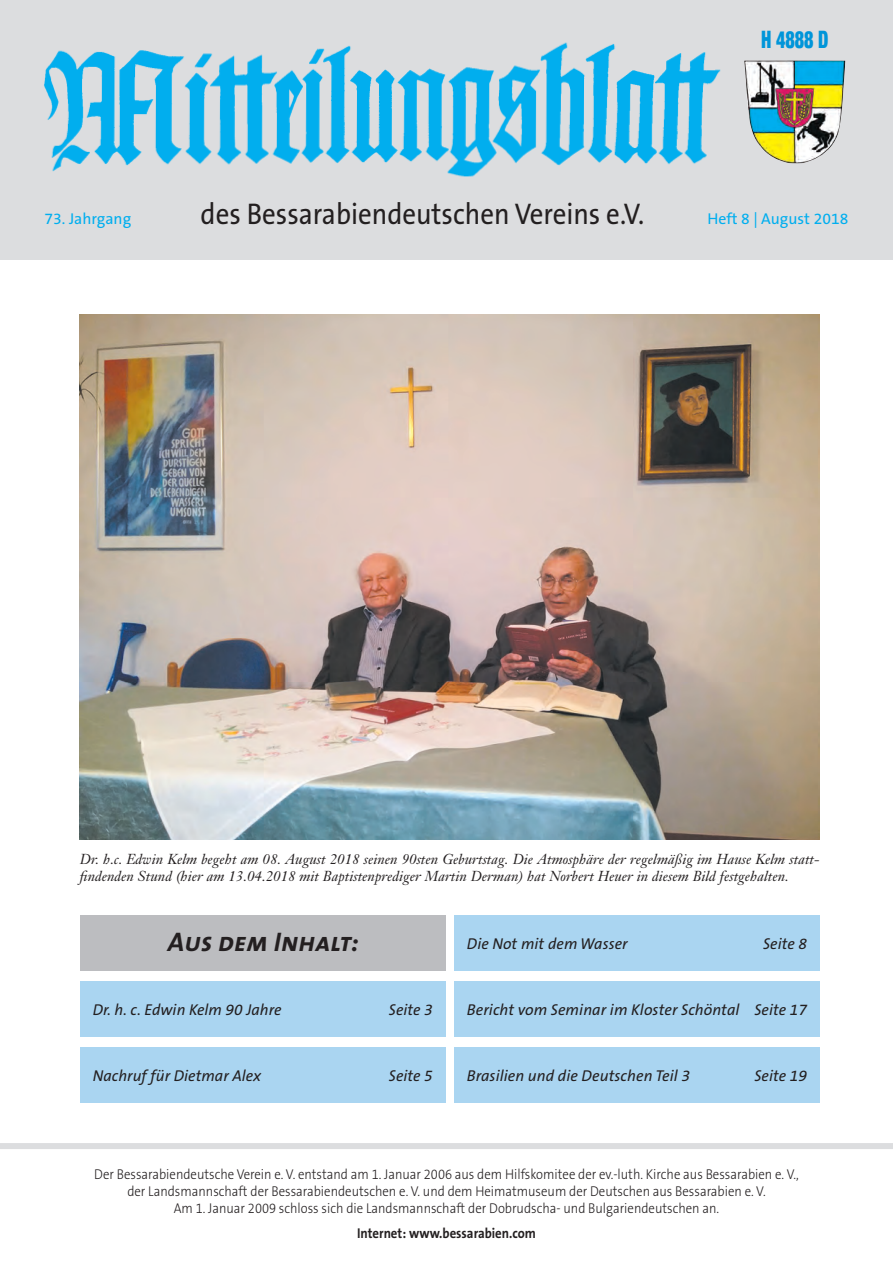
<style>
.page{position:relative;width:893px;height:1263px;background:#fff}
.page>*{position:absolute;margin:0;border:0;box-sizing:border-box;transform-origin:0 0}
.t1{font:30px "The Sans B5 Plain";color:#231f20;scale:.9 1}
.t2{font:italic 27px "The Sans Bold Caps";color:#231f20}
.t3{font:900 condensed 24px "Helvetica Neue";color:#0095d9;scale:.75 1}
.t4{font:italic 15.75px "The Sans B5 Plain";letter-spacing:.005em;color:#231f20}
.t5{font:15.75px "The Sans B5 Plain";color:#00aeef}
.t6{font:300 14.25px/17.1px "The Sans B3";color:#231f20;text-align:center;scale:.9 1}
.t7{font:italic 14.25px/16.5px "Janson Text";letter-spacing:.005em;color:#231f20}
.t8{font:700 14.25px "The Sans B7";color:#231f20;scale:.9 1}
</style>
<div class="page">
<div style="left:0;top:0;width:893px;height:260px;background:#dcdddf"></div>
<img style="left:44px;top:42px;width:677px;height:135px">
<img style="left:744px;top:60px;width:101px;height:103px">
<div style="left:0;top:1143px;width:893px;height:6px;background:#dcdddf"></div>
<div style="left:80px;top:915px;width:366px;height:56px;background:#bcbdc0"></div>
<div style="left:454px;top:915px;width:366px;height:56px;background:#aad5f1"></div>
<div style="left:80px;top:1047px;width:366px;height:55px;background:#aad5f1"></div>
<div style="left:80px;top:981px;width:366px;height:55px;background:#aad5f1"></div>
<div style="left:454px;top:981px;width:366px;height:55px;background:#aad5f1"></div>
<div style="left:454px;top:1047px;width:366px;height:55px;background:#aad5f1"></div>
<img style="left:80px;top:315px;width:740px;height:525px">
<h3 class="t3" style="left:761px;top:19px;width:91px">H 4888 D</h3>
<p class="t5" style="left:45px;top:211px;width:88px">73. Jahrgang</p>
<h1 class="t1" style="left:201px;top:198px;width:495px">des Bessarabiendeutschen Vereins e.V.</h1>
<p class="t5" style="left:708px;top:211px;width:142px">Heft 8 | August 2018</p>
<p class="t7" style="left:80px;top:851px;width:741px">Dr. h.c. Edwin Kelm begeht am 08. August 2018 seinen 90sten Geburtstag. Die Atmosphäre der regelmäßig im Hause Kelm statt&shy;findenden Stund (hier am 13.04.2018 mit Baptistenprediger Martin Derman) hat Norbert Heuer in diesem Bild festgehalten.</p>
<h2 class="t2" style="left:168px;top:920px;width:192px">Aus dem Inhalt:</h2>
<p class="t4" style="left:467px;top:935px;width:162px">Die Not mit dem Wasser</p>
<p class="t4" style="left:763px;top:935px;width:46px">Seite 8</p>
<p class="t4" style="left:93px;top:1001px;width:190px">Dr. h. c. Edwin Kelm 90 Jahre</p>
<p class="t4" style="left:389px;top:1001px;width:46px">Seite 3</p>
<p class="t4" style="left:467px;top:1001px;width:342px">Bericht vom Seminar im Kloster Schöntal Seite 17</p>
<p class="t4" style="left:93px;top:1067px;width:170px">Nachruf für Dietmar Alex</p>
<p class="t4" style="left:389px;top:1067px;width:46px">Seite 5</p>
<p class="t4" style="left:467px;top:1067px;width:225px">Brasilien und die Deutschen Teil 3</p>
<p class="t4" style="left:754px;top:1067px;width:54px">Seite 19</p>
<p class="t6" style="left:94px;top:1166px;width:784px">Der Bessarabiendeutsche Verein e. V. entstand am 1. Januar 2006 aus dem Hilfskomitee der ev.-luth. Kirche aus Bessarabien e. V., der Landsmannschaft der Bessarabiendeutschen e. V. und dem Heimatmuseum der Deutschen aus Bessarabien e. V.<br>Am 1. Januar 2009 schloss sich die Landsmannschaft der Dobrudscha- und Bulgariendeutschen an.</p>
<p class="t8" style="left:357px;top:1225px;width:200px">Internet: www.bessarabien.com</p>
</div>
